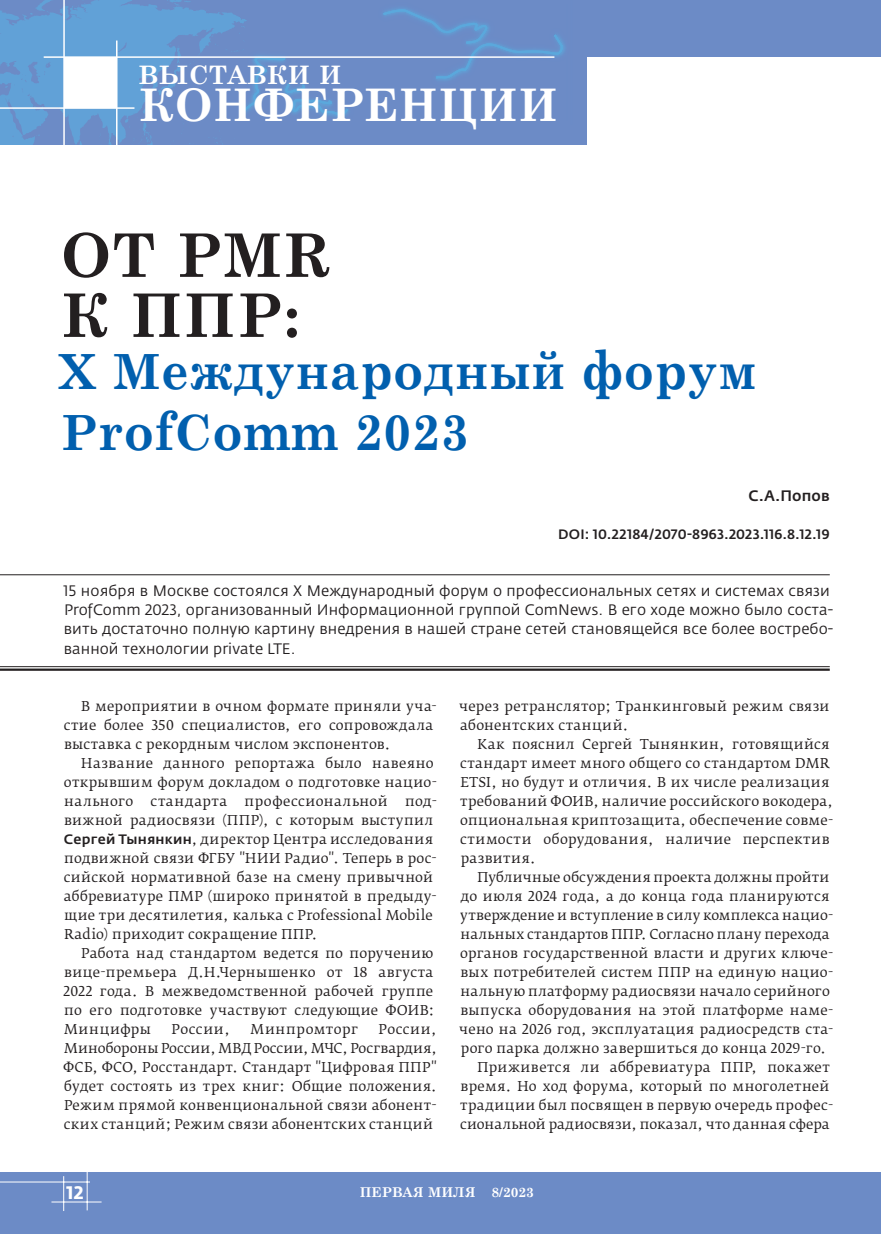
<style>
.page{position:relative;width:881px;height:1234px;background:#fff}
.page>*{position:absolute;margin:0;border:0;box-sizing:border-box;transform-origin:0 0}
.t1{font:700 60px/60px "Century Schoolbook";letter-spacing:.015em;color:#231f20}
.t2{font:700 54px/61.1px "Century Schoolbook";letter-spacing:.015em;color:#015fae;scale:.9 1}
.t3{font:700 45px "Century Schoolbook";letter-spacing:.005em;color:#fff}
.t4{font:700 25.5px "Century Schoolbook";letter-spacing:.005em;color:#fff}
.t5{font:700 18px "Fedra Sans Pro";color:#fff}
.t6{font:15px/19px "Fedra Sans Pro";letter-spacing:.005em;color:#231f20}
.t7{font:500 15px "Fedra Sans Pro";letter-spacing:.01em;color:#231f20}
.t8{font:13.5px/19px "Fedra Serif B Pro";letter-spacing:.02em;color:#231f20}
.t9{font:500 13.5px "Fedra Sans Alt Pro";letter-spacing:.01em;color:#231f20}
.t10{font:700 13.5px "Century Schoolbook";color:#fff}
.t11{font:13.5px "Fedra Serif B Pro";letter-spacing:.04em;color:#231f20}
.t12{font:13.5px "Fedra Serif B Pro";letter-spacing:.045em;color:#231f20}
.s1{font-size:48.6px}
.s2{font-size:50.7px}
.s3{font-family:"Fedra Sans Alt Pro";font-weight:500}
</style>
<div class="page">
<div style="left:0;top:1172px;width:880px;height:61px;background:#6c8bc6"></div>
<hr style="left:51px;top:1201px;width:50px;height:1px;background:#fff">
<hr style="left:87px;top:1171px;width:1px;height:39px;background:#fff">
<hr style="left:63px;top:1175px;width:1px;height:35px;background:#fff">
<hr style="left:0;top:1181px;width:90px;height:1px;background:#fff">
<div style="left:0;top:0;width:880px;height:57px;background:#6c8bc6"></div>
<div style="left:0;top:0;width:814px;height:144px;background:#6c8bc6"></div>
<svg style="left:0;top:0;width:562px;height:144px"></svg>
<hr style="left:63px;top:0;width:2px;height:159px;background:#fff">
<hr style="left:116px;top:40px;width:1px;height:119px;background:#fff">
<hr style="left:0;top:107px;width:134px;height:2px;background:#fff">
<hr style="left:44px;top:56px;width:510px;height:2px;background:#fff">
<div style="left:64px;top:57px;width:53px;height:51px;background:#fff"></div>
<div style="left:587px;top:57px;width:293px;height:95px;background:#fff"></div>
<hr style="left:0;top:574px;width:829px;height:1px;background:#231f20">
<hr style="left:0;top:666px;width:829px;height:1px;background:#231f20">
<hr style="left:0;top:668px;width:829px;height:2px;background:#231f20">
<h3 class="t4" style="left:138px;top:55px;width:204px">ВЫСТАВКИ И</h3>
<h3 class="t3" style="left:138px;top:70px;width:421px">КОНФЕРЕНЦИИ</h3>
<h1 class="t1" style="left:61px;top:222px;width:272px">ОТ PMR<br>К ППР:</h1>
<h2 class="t2" style="left:60px;top:337px;width:774px"><span class="s1">X М</span>еждународный форум<br><span class="s1">P</span>rof<span class="s1">C</span>omm <span class="s2">2023</span></h2>
<p class="t7" style="left:748px;top:486px;width:83px">С.А.Попов</p>
<p class="t9" style="left:558px;top:526px;width:273px">DOI: 10.22184/2070-8963.2023.116.8.12.19</p>
<p class="t6" style="left:64px;top:581px;width:770px">15 ноября в Москве состоялся X Международный форум о профессиональных сетях и системах связи ProfComm 2023, организованный Информационной группой ComNews. В его ходе можно было соста&shy;вить достаточно полную картину внедрения в нашей стране сетей становящейся все более востребо&shy;ванной технологии private LTE.</p>
<p class="t8" style="left:64px;top:696px;width:374px;text-indent:17px">В мероприятии в очном формате приняли уча&shy;стие более 350 специалистов, его сопровождала выставка с рекордным числом экспонентов.</p>
<p class="t8" style="left:64px;top:753px;width:374px;text-indent:17px">Название данного репортажа было навеяно открывшим форум докладом о подготовке нацио&shy;нального</p>
<p class="t12" style="left:150px;top:792px;width:78px">стандарта</p>
<p class="t8" style="left:244px;top:791px;width:145px">профессиональной</p>
<p class="t8" style="left:64px;top:791px;width:374px;text-indent:341px">под&shy;вижной радиосвязи (ППР), с которым выступил <span class="s3">Сергей Тынянкин</span>, директор Центра исследования подвижной связи ФГБУ "НИИ Радио". Теперь в рос&shy;сийской нормативной базе на смену привычной аббревиатуре ПМР (широко принятой в предыду&shy;щие три десятилетия, калька с Professional Mobile Radio) приходит сокращение ППР.</p>
<p class="t8" style="left:63px;top:943px;width:372px;text-align:justify;text-indent:18px">Работа над стандартом ведется по поручению вице-премьера Д.Н.Чернышенко от 18 августа 2022 года. В межведомственной рабочей группе по его подготовке участвуют следующие ФОИВ:<br>Минцифры</p>
<p class="t8" style="left:64px;top:1019px;width:375px;text-align:justify;text-indent:315px">России, Минобороны России, МВД России, МЧС, Росгвардия, ФСБ, ФСО, Росстандарт. Стандарт "Цифровая ППР" будет состоять из трех книг: Общие положения.<br>Режим прямой конвенциональной связи абонент&shy;ских станций; Режим связи абонентских станций</p>
<p class="t8" style="left:171px;top:1019px;width:60px">России,</p>
<p class="t11" style="left:250px;top:1020px;width:109px">Минпромторг</p>
<p class="t8" style="left:459px;top:696px;width:372px">через ретранслятор; Транкинговый режим связи абонентских станций.</p>
<p class="t8" style="left:460px;top:734px;width:374px;text-indent:18px">Как пояснил Сергей Тынянкин, готовящийся стандарт имеет много общего со стандартом DMR ETSI, но будут и отличия. В их числе реализация требований ФОИВ, наличие российского вокодера, опциональная криптозащита, обеспечение совме&shy;стимости оборудования, наличие перспектив развития.</p>
<p class="t8" style="left:477px;top:867px;width:353px">Публичные обсуждения проекта должны пройти</p>
<p class="t8" style="left:460px;top:886px;width:370px">до июля 2024 года, а до конца года планируются</p>
<p class="t8" style="left:460px;top:905px;width:374px">утверждение и вступление в силу комплекса нацио-</p>
<p class="t8" style="left:460px;top:924px;width:370px">нальных стандартов ППР. Согласно плану перехода</p>
<p class="t8" style="left:460px;top:943px;width:374px">органов государственной власти и других ключе-</p>
<p class="t8" style="left:460px;top:962px;width:374px">вых потребителей систем ППР на единую нацио-</p>
<p class="t8" style="left:460px;top:981px;width:370px">нальную платформу радиосвязи начало серийного</p>
<p class="t8" style="left:460px;top:1000px;width:374px">выпуска оборудования на этой платформе наме-</p>
<p class="t8" style="left:459px;top:1019px;width:375px">чено на 2026 год, эксплуатация радиосредств ста-</p>
<p class="t8" style="left:460px;top:1038px;width:366px">рого парка должно завершиться до конца 2029-го.</p>
<p class="t8" style="left:477px;top:1057px;width:353px">Приживется ли аббревиатура ППР, покажет</p>
<p class="t8" style="left:460px;top:1076px;width:370px">время. Но ход форума, который по многолетней</p>
<p class="t8" style="left:460px;top:1095px;width:374px">традиции был посвящен в первую очередь профес-</p>
<p class="t8" style="left:460px;top:1114px;width:371px">сиональной радиосвязи, показал, что данная сфера</p>
<h3 class="t5" style="left:66px;top:1180px;width:19px">12</h3>
<p class="t10" style="left:359px;top:1181px;width:176px">ПЕРВАЯ МИЛЯ 8/2023</p>
</div>
